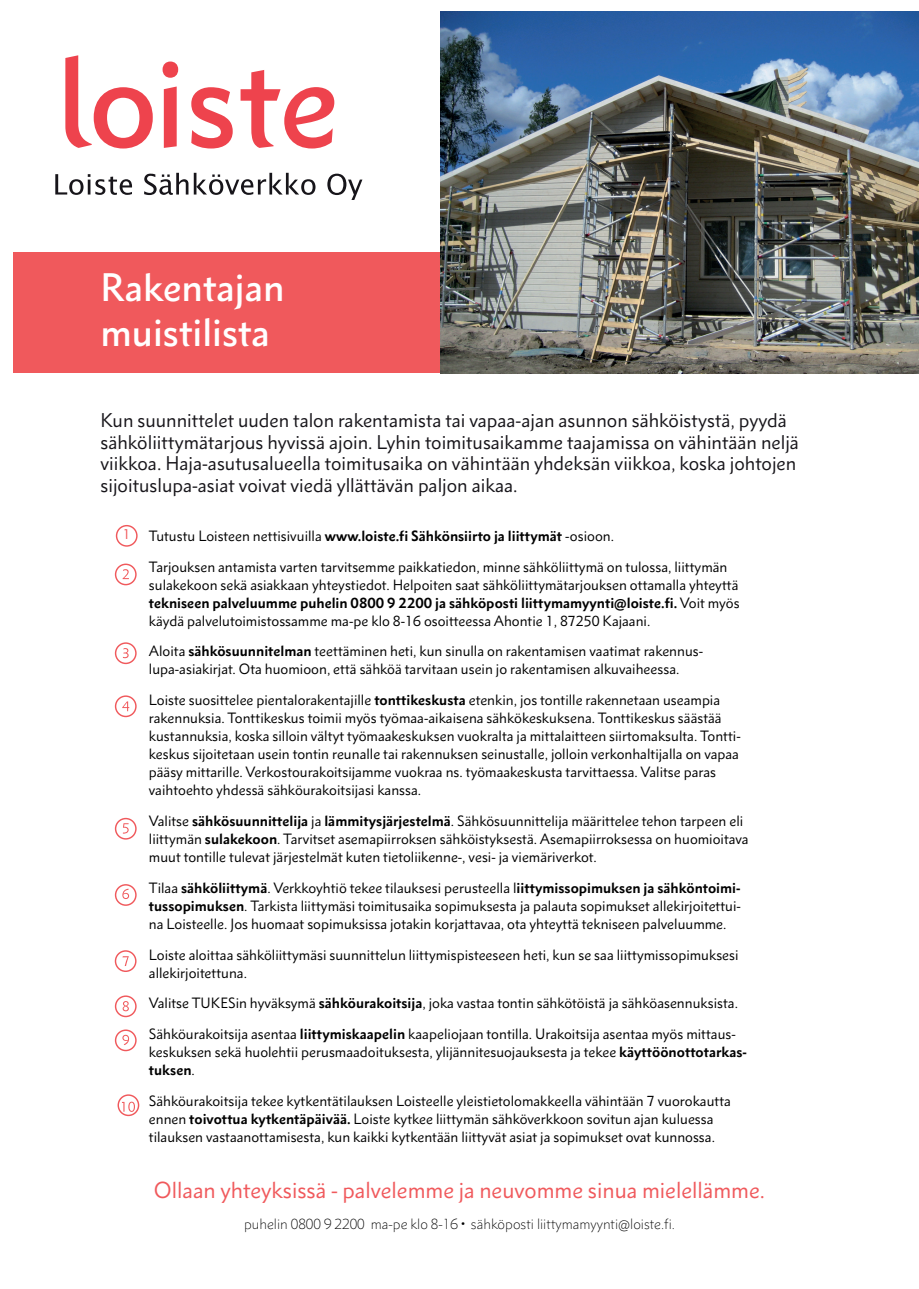
<style>
.page{position:relative;width:919px;height:1289px;background:#fff}
.page>*{position:absolute;margin:0;border:0;box-sizing:border-box;transform-origin:0 0}
.t1{font:500 36px/45px "Metro Nova Pro";color:#fff}
.t2{font:21px "Metro Nova Pro";color:#f0595c}
.t3{font:18px/21.6px "Metro Nova Pro";color:#17151a}
.t4{font:13.5px/18px "Metro Nova Pro";color:#000001}
.t5{font:300 13.5px "Metro Nova Pro";color:#000001}
.t6{font:13.05px "Metro Nova Pro";color:#f0595c}
.s1{font-weight:700}
</style>
<div class="page">
<div style="left:13px;top:251px;width:480px;height:121px;background:#f0595c"></div>
<div style="left:116px;top:525px;width:22px;height:21px;border:1px solid #f0595c;border-radius:50%"></div>
<div style="left:115px;top:563px;width:22px;height:22px;border:1px solid #f0595c;border-radius:50%"></div>
<div style="left:115px;top:642px;width:22px;height:22px;border:1px solid #f0595c;border-radius:50%"></div>
<div style="left:115px;top:695px;width:22px;height:22px;border:1px solid #f0595c;border-radius:50%"></div>
<div style="left:115px;top:817px;width:22px;height:22px;border:1px solid #f0595c;border-radius:50%"></div>
<div style="left:115px;top:884px;width:22px;height:21px;border:1px solid #f0595c;border-radius:50%"></div>
<div style="left:115px;top:950px;width:21px;height:22px;border:1px solid #f0595c;border-radius:50%"></div>
<div style="left:115px;top:995px;width:22px;height:22px;border:1px solid #f0595c;border-radius:50%"></div>
<div style="left:115px;top:1029px;width:22px;height:22px;border:1px solid #f0595c;border-radius:50%"></div>
<div style="left:117px;top:1094px;width:22px;height:22px;border:1px solid #f0595c;border-radius:50%"></div>
<svg style="left:122px;top:1101px;width:13px;height:10px"></svg>
<svg style="left:122px;top:1034px;width:7px;height:11px"></svg>
<svg style="left:123px;top:1001px;width:6px;height:10px"></svg>
<svg style="left:122px;top:956px;width:7px;height:10px"></svg>
<svg style="left:122px;top:888px;width:7px;height:11px"></svg>
<svg style="left:123px;top:823px;width:6px;height:10px"></svg>
<svg style="left:122px;top:701px;width:7px;height:10px"></svg>
<svg style="left:123px;top:648px;width:6px;height:10px"></svg>
<svg style="left:122px;top:569px;width:7px;height:10px"></svg>
<img style="left:440px;top:12px;width:478px;height:361px">
<svg style="left:55px;top:174px;width:77px;height:21px"></svg>
<svg style="left:144px;top:173px;width:44px;height:22px"></svg>
<svg style="left:194px;top:173px;width:121px;height:22px"></svg>
<svg style="left:327px;top:174px;width:35px;height:26px"></svg>
<svg style="left:164px;top:86px;width:13px;height:62px"></svg>
<svg style="left:191px;top:87px;width:42px;height:61px"></svg>
<svg style="left:240px;top:70px;width:94px;height:78px"></svg>
<svg style="left:65px;top:55px;width:88px;height:93px"></svg>
<div style="left:162px;top:61px;width:16px;height:17px;background:#ee434d;border-radius:50%"></div>
<h1 class="t1" style="left:100px;top:264px;width:185px">Rakentajan muistilista</h1>
<p class="t3" style="left:100px;top:409px;width:700px">Kun suunnittelet uuden talon rakentamista tai vapaa-ajan asunnon sähköistystä, pyydä sähköliittymätarjous hyvissä ajoin. Lyhin toimitusaikamme taajamissa on vähintään neljä viikkoa. Haja-asutusalueella toimitusaika on vähintään yhdeksän viikkoa, koska johtojen sijoituslupa-asiat voivat viedä yllättävän paljon aikaa.</p>
<p class="t6" style="left:123px;top:526px;width:9px">1</p>
<p class="t4" style="left:149px;top:526px;width:466px">Tutustu Loisteen nettisivuilla <span class="s1">www.loiste.fi Sähkönsiirto ja liittymät</span> -osioon.</p>
<p class="t4" style="left:149px;top:557px;width:592px">Tarjouksen antamista varten tarvitsemme paikkatiedon, minne sähköliittymä on tulossa, liittymän sulakekoon sekä asiakkaan yhteystiedot. Helpoiten saat sähköliittymätarjouksen ottamalla yhteyttä <span class="s1">tekniseen palveluumme puhelin 0800 9 2200 ja sähköposti liittymamyynti@loiste.fi.</span> Voit myös käydä palvelutoimistossamme ma-pe klo 8-16 osoitteessa Ahontie 1, 87250 Kajaani.</p>
<p class="t4" style="left:149px;top:642px;width:555px">Aloita <span class="s1">sähkösuunnitelman</span> teettäminen heti, kun sinulla on rakentamisen vaatimat rakennus&shy;lupa-asiakirjat. Ota huomioon, että sähköä tarvitaan usein jo rakentamisen alkuvaiheessa.</p>
<p class="t4" style="left:149px;top:691px;width:593px">Loiste suosittelee pientalorakentajille <span class="s1">tonttikeskusta</span> etenkin, jos tontille rakennetaan useampia rakennuksia. Tonttikeskus toimii myös työmaa-aikaisena sähkökeskuksena. Tonttikeskus säästää kustannuksia, koska silloin vältyt työmaakeskuksen vuokralta ja mittalaitteen siirtomaksulta. Tontti&shy;keskus sijoitetaan usein tontin reunalle tai rakennuksen seinustalle, jolloin verkonhaltijalla on vapaa pääsy mittarille. Verkostourakoitsijamme vuokraa ns. työmaakeskusta tarvittaessa. Valitse paras vaihtoehto yhdessä sähköurakoitsijasi kanssa.</p>
<p class="t4" style="left:149px;top:811px;width:601px">Valitse <span class="s1">sähkösuunnittelija</span> ja <span class="s1">lämmitysjärjestelmä</span>. Sähkösuunnittelija määrittelee tehon tarpeen eli liittymän <span class="s1">sulakekoon</span>. Tarvitset asemapiirroksen sähköistyksestä. Asemapiirroksessa on huomioitava muut tontille tulevat järjestelmät kuten tietoliikenne-, vesi- ja viemäriverkot.</p>
<p class="t4" style="left:149px;top:878px;width:593px;text-align:justify">Tilaa <span class="s1">sähköliittymä</span>. Verkkoyhtiö tekee tilauksesi perusteella l<span class="s1">iittymissopimuksen ja sähköntoimi&shy;tussopimuksen</span>. Tarkista liittymäsi toimitusaika sopimuksesta ja palauta sopimukset allekirjoitettui&shy;na Loisteelle. Jos huomaat sopimuksissa jotakin korjattavaa, ota yhteyttä tekniseen palveluumme.</p>
<p class="t4" style="left:149px;top:945px;width:591px">Loiste aloittaa sähköliittymäsi suunnittelun liittymispisteeseen heti, kun se saa liittymissopimuksesi allekirjoitettuna.</p>
<p class="t4" style="left:149px;top:994px;width:590px">Valitse TUKESin hyväksymä <span class="s1">sähköurakoitsija</span>, joka vastaa tontin sähkötöistä ja sähköasennuksista.</p>
<p class="t4" style="left:149px;top:1024px;width:599px">Sähköurakoitsija asentaa <span class="s1">liittymiskaapelin</span> kaapeliojaan tontilla. Urakoitsija asentaa myös mittaus&shy;keskuksen sekä huolehtii perusmaadoituksesta, ylijännitesuojauksesta ja tekee <span class="s1">käyttöönottotarkas&shy;tuksen</span>.</p>
<p class="t4" style="left:149px;top:1091px;width:583px">Sähköurakoitsija tekee kytkentätilauksen Loisteelle yleistietolomakkeella vähintään 7 vuorokautta ennen <span class="s1">toivottua kytkentäpäivää.</span> Loiste kytkee liittymän sähköverkkoon sovitun ajan kuluessa tilauksen vastaanottamisesta, kun kaikki kytkentään liittyvät asiat ja sopimukset ovat kunnossa.</p>
<h2 class="t2" style="left:154px;top:1176px;width:612px">Ollaan yhteyksissä - palvelemme ja neuvomme sinua mielellämme.</h2>
<p class="t5" style="left:244px;top:1215px;width:432px">puhelin 0800 9 2200 ma-pe klo 8-16 • sähköposti liittymamyynti@loiste.fi.</p>
</div>
